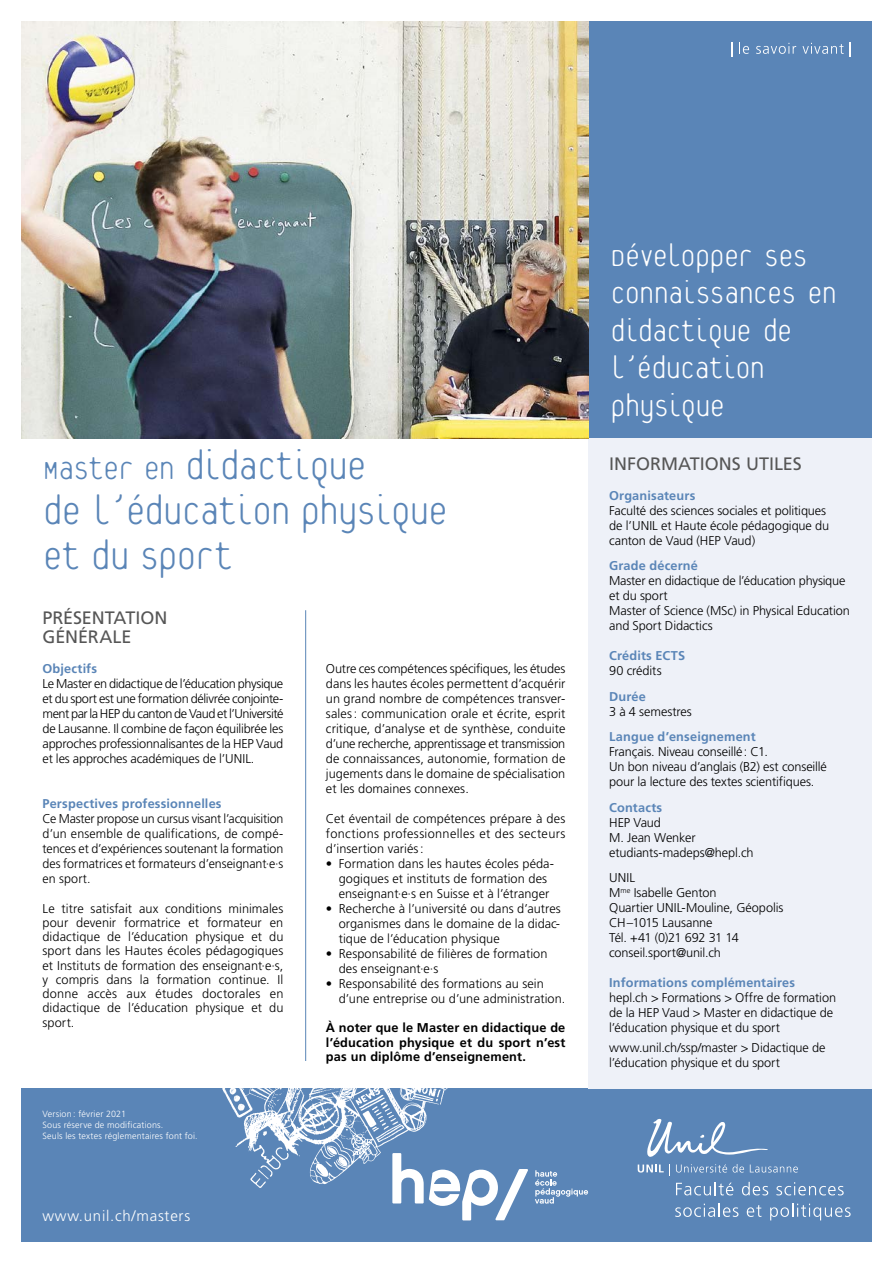
<style>
.page{position:relative;width:893px;height:1263px;background:#fff}
.page>*{position:absolute;margin:0;border:0;box-sizing:border-box;transform-origin:0 0}
.t1{font:100 45px "Platelet";letter-spacing:-.05em;color:#5a85b7}
.Slogan{font:100 34.5px/37.5px "Platelet";letter-spacing:-.045em;color:#fff}
.Sous-titre_1_orange{font:18px "Frutiger LT Std";color:#565656}
.t2{font:300 15px "Frutiger LT Std";letter-spacing:.05em;color:#fff}
.Texte_courant{font:300 12.75px/15px "Frutiger LT Std";letter-spacing:-.005em;color:#000}
.t3{font:700 12.75px "Frutiger LT Std";letter-spacing:.015em;color:#5a85b7}
.Texte_courant-2{font:700 12.75px/14.2px "Frutiger LT Std";letter-spacing:.01em;color:#000;text-align:justify}
.Texte_courant-3{font:300 12.75px "Frutiger LT Std";letter-spacing:-.05em;color:#000}
.Texte_courant-4{font:300 9px "Frutiger LT Std";letter-spacing:.015em;color:#fff}
.s1{font-size:36.75px}
</style>
<div class="page">
<div style="left:588px;top:21px;width:284px;height:417px;background:#5a85b7"></div>
<div style="left:21px;top:1089px;width:851px;height:153px;background:#5a85b7"></div>
<div style="left:588px;top:438px;width:284px;height:651px;background:#eef1f8"></div>
<img style="left:201px;top:1015px;width:279px;height:173px">
<hr style="left:305px;top:610px;width:1px;height:451px;background:#5a85b7">
<svg style="left:647px;top:1119px;width:121px;height:38px"></svg>
<svg style="left:638px;top:1164px;width:32px;height:11px"></svg>
<svg style="left:676px;top:1164px;width:68px;height:8px"></svg>
<svg style="left:750px;top:1164px;width:48px;height:8px"></svg>
<svg style="left:676px;top:1182px;width:57px;height:13px"></svg>
<svg style="left:742px;top:1182px;width:26px;height:13px"></svg>
<svg style="left:776px;top:1182px;width:68px;height:13px"></svg>
<svg style="left:675px;top:1203px;width:63px;height:14px"></svg>
<svg style="left:747px;top:1205px;width:15px;height:12px"></svg>
<svg style="left:770px;top:1203px;width:81px;height:17px"></svg>
<svg style="left:731px;top:43px;width:2px;height:14px"></svg>
<svg style="left:739px;top:43px;width:10px;height:11px"></svg>
<svg style="left:756px;top:43px;width:40px;height:11px"></svg>
<svg style="left:802px;top:43px;width:42px;height:11px"></svg>
<svg style="left:850px;top:43px;width:1px;height:14px"></svg>
<svg style="left:535px;top:1170px;width:53px;height:33px"></svg>
<svg style="left:392px;top:1153px;width:136px;height:67px"></svg>
<img style="left:21px;top:21px;width:567px;height:417px">
<p class="t1" style="left:43px;top:448px;width:326px"><span class="s1">Master en</span> didactique</p>
<p class="t1" style="left:43px;top:493px;width:408px">de l’éducation physique</p>
<p class="t1" style="left:43px;top:538px;width:193px">et du sport</p>
<p class="Sous-titre_1_orange" style="left:43px;top:607px;width:126px">PRÉSENTATION</p>
<p class="Sous-titre_1_orange" style="left:43px;top:626px;width:90px">GÉNÉRALE</p>
<p class="t3" style="left:43px;top:661px;width:56px">Objectifs</p>
<p class="Texte_courant" style="left:43px;top:676px;width:242px;text-align:justify">Le Master en didactique de l’éducation physique et du sport est une formation délivrée conjointe&shy;ment par la HEP du canton de Vaud et l’Université de Lausanne. Il combine de façon équilibrée les approches professionnalisantes de la HEP Vaud et les approches académiques de l’UNIL.</p>
<p class="t3" style="left:43px;top:796px;width:181px">Perspectives professionnelles</p>
<p class="Texte_courant" style="left:43px;top:811px;width:242px;text-align:justify">Ce Master propose un cursus visant l’acquisition d’un ensemble de qualifications, de compé&shy;tences et d’expériences soutenant la formation des formatrices et formateurs d’enseignant·e·s en sport.</p>
<p class="Texte_courant" style="left:43px;top:901px;width:242px;line-height:14.2px;text-align:justify">Le titre satisfait aux conditions minimales pour devenir formatrice et formateur en didactique de l’éducation physique et du sport dans les Hautes écoles pédagogiques et Instituts de formation des enseignant·e·s, y compris dans la formation continue. Il donne accès aux études doctorales en didactique de l’éducation physique et du sport.</p>
<p class="Texte_courant-4" style="left:43px;top:1109px;width:85px">Version : février 2021</p>
<p class="Texte_courant-4" style="left:43px;top:1119px;width:122px">Sous réserve de modifications.</p>
<p class="Texte_courant-4" style="left:43px;top:1130px;width:157px">Seuls les textes réglementaires font foi.</p>
<p class="t2" style="left:43px;top:1207px;width:149px">www.unil.ch/masters</p>
<p class="Texte_courant" style="left:326px;top:661px;width:241px;text-align:justify">Outre ces compétences spécifiques, les études dans les hautes écoles permettent d’acquérir un grand nombre de compétences transver&shy;sales: communication orale et écrite, esprit critique, d’analyse et de synthèse, conduite d’une recherche, apprentissage et transmission de connaissances, autonomie, formation de jugements dans le domaine de spécialisation et les domaines connexes.</p>
<p class="Texte_courant" style="left:326px;top:811px;width:241px;text-align:justify">Cet éventail de compétences prépare à des fonctions professionnelles et des secteurs d’insertion variés:</p>
<p class="Texte_courant" style="left:339px;top:856px;width:217px;text-indent:-13px">• Formation dans les hautes écoles péda&shy;gogiques et instituts de formation des enseignant·e·s en Suisse et à l’étranger</p>
<p class="Texte_courant" style="left:339px;top:901px;width:224px;text-align:justify;text-indent:-13px">• Recherche à l’université ou dans d’autres organismes dans le domaine de la didac&shy;tique de l’éducation physique</p>
<p class="Texte_courant" style="left:339px;top:946px;width:210px;text-indent:-13px">• Responsabilité de filières de formation des enseignant·e·s</p>
<p class="Texte_courant" style="left:339px;top:976px;width:228px;text-indent:-13px">• Responsabilité des formations au sein d’une entreprise ou d’une administration.</p>
<p class="Texte_courant-2" style="left:326px;top:1021px;width:241px">À noter que le Master en didactique de l’éducation physique et du sport n’est pas un diplôme d’enseignement.</p>
<p class="Slogan" style="left:610px;top:239px;width:229px">Développer ses connaissances en didactique de l’éducation</p>
<p class="Slogan" style="left:610px;top:389px;width:117px">physique</p>
<p class="Sous-titre_1_orange" style="left:609px;top:453px;width:194px">INFORMATIONS UTILES</p>
<p class="t3" style="left:609px;top:488px;width:88px">Organisateurs</p>
<p class="Texte_courant" style="left:609px;top:503px;width:222px">Faculté des sciences sociales et politiques de l’UNIL et Haute école pédagogique du canton de Vaud (HEP Vaud)</p>
<p class="t3" style="left:609px;top:558px;width:90px">Grade décerné</p>
<p class="Texte_courant" style="left:609px;top:574px;width:238px">Master en didactique de l’éducation physique</p>
<p class="Texte_courant" style="left:609px;top:589px;width:60px">et du sport</p>
<p class="Texte_courant" style="left:609px;top:604px;width:242px">Master of Science (MSc) in Physical Education and Sport Didactics</p>
<p class="t3" style="left:609px;top:648px;width:78px">Crédits ECTS</p>
<p class="Texte_courant" style="left:609px;top:664px;width:54px">90 crédits</p>
<p class="t3" style="left:609px;top:689px;width:38px">Durée</p>
<p class="Texte_courant" style="left:609px;top:704px;width:84px">3 à 4 semestres</p>
<p class="t3" style="left:609px;top:729px;width:148px">Langue d’enseignement</p>
<p class="Texte_courant" style="left:609px;top:745px;width:160px">Français. Niveau conseillé: C1.</p>
<p class="Texte_courant" style="left:609px;top:760px;width:219px">Un bon niveau d’anglais (B2) est conseillé pour la lecture des textes scientifiques.</p>
<p class="t3" style="left:609px;top:800px;width:55px">Contacts</p>
<p class="Texte_courant" style="left:609px;top:815px;width:53px">HEP Vaud</p>
<p class="Texte_courant" style="left:609px;top:830px;width:88px">M. Jean Wenker</p>
<p class="Texte_courant" style="left:609px;top:845px;width:146px">etudiants-madeps@hepl.ch</p>
<p class="Texte_courant" style="left:609px;top:871px;width:27px">UNIL</p>
<p class="Texte_courant" style="left:609px;top:886px;width:109px">M<sup>me</sup> Isabelle Genton</p>
<p class="Texte_courant" style="left:609px;top:901px;width:176px">Quartier UNIL-Mouline, Géopolis</p>
<p class="Texte_courant" style="left:609px;top:916px;width:105px">CH–1015 Lausanne</p>
<p class="Texte_courant-3" style="left:609px;top:931px;width:131px">Tél. +41 (0)21 692 31 14</p>
<p class="Texte_courant" style="left:609px;top:946px;width:113px">conseil.sport@unil.ch</p>
<p class="t3" style="left:609px;top:975px;width:187px">Informations complémentaires</p>
<p class="Texte_courant" style="left:609px;top:991px;width:228px">hepl.ch &gt; Formations &gt; Offre de formation de la HEP Vaud &gt; Master en didactique de l’éducation physique et du sport</p>
<p class="Texte_courant" style="left:609px;top:1040px;width:218px">www.unil.ch/ssp/master &gt; Didactique de</p>
<p class="Texte_courant" style="left:609px;top:1055px;width:172px">l’éducation physique et du sport</p>
</div>
